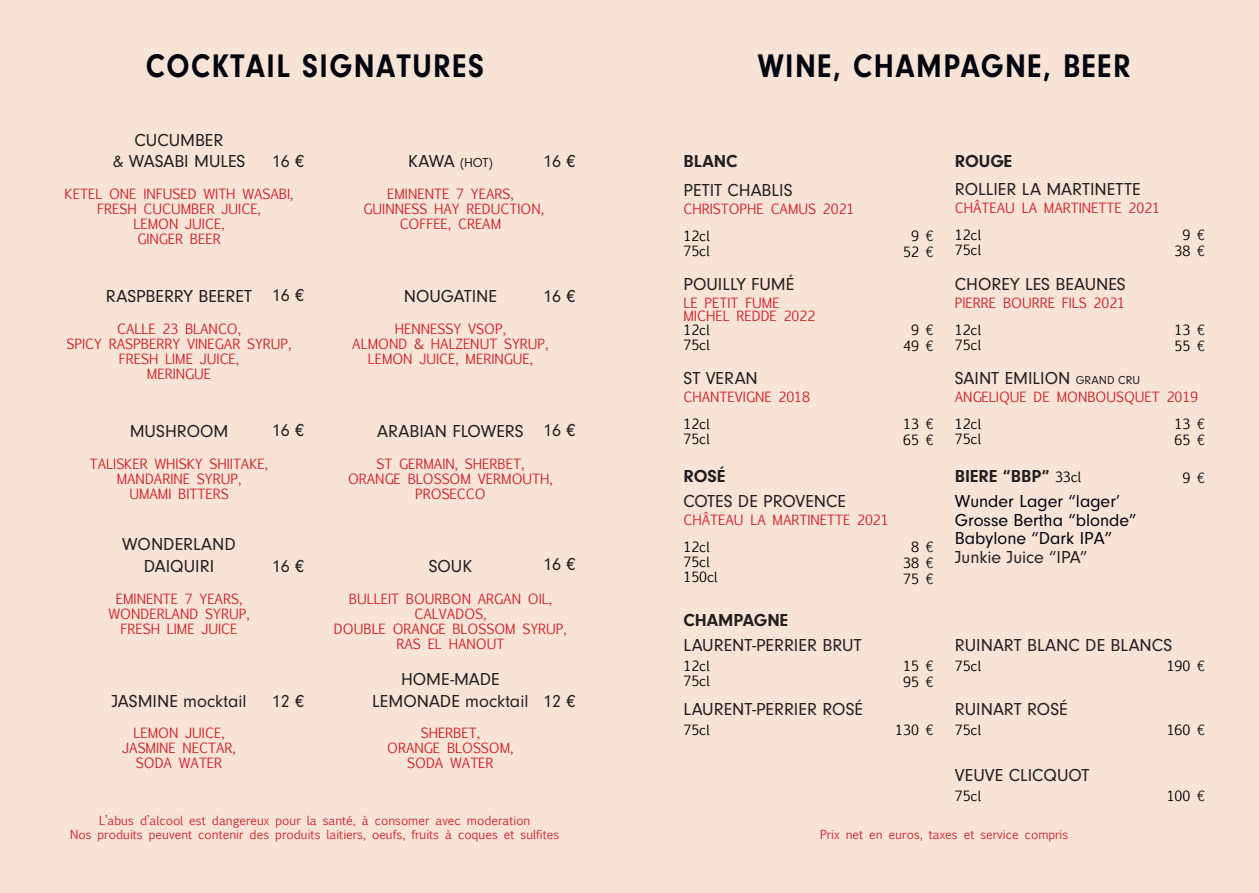
<style>
.page{position:relative;width:1259px;height:893px;background:#f8e3d7}
.page>*{position:absolute;margin:0;border:0;box-sizing:border-box;transform-origin:0 0}
.t1{font:700 33.9px "Neuzeit Gro";letter-spacing:.05em;color:#00050f;scale:.89 1}
.t2{font:18px "Neuzeit Gro";color:#231f20}
.Noms_Boissons{font:18px "Neuzeit Gro";color:#000210}
.t3{font:700 18px "Neuzeit Gro";color:#231f20}
.t4{font:13.5px/15px "Euphemia UCAS";color:#d1232a;text-align:center}
.t5{font:13.5px "Euphemia UCAS";color:#000}
.t6{font:13.5px "Neuzeit Gro";color:#231f20}
.t7{font:12px "Euphemia UCAS";color:#d1232a}
.s1{font-size:18px}
.s2{color:#231f20}
.s3{font-size:12px}
.s4{font-family:"Euphemia UCAS";font-weight:400;font-size:13.5px;color:#000}
</style>
<div class="page">
<p class="t1" style="left:146px;top:47px;width:381px">COCKTAIL SIGNATURES</p>
<p class="t2" style="left:135px;top:130px;width:90px">CUCUMBER</p>
<p class="t2" style="left:113px;top:151px;width:134px">&amp; WASABI MULES</p>
<p class="t6" style="left:408px;top:155px;width:86px"><span class="s1">KAWA</span> (HOT)</p>
<p class="t2" style="left:272px;top:151px;width:34px">16 €</p>
<p class="t2" style="left:543px;top:151px;width:34px">16 €</p>
<p class="t4" style="left:65px;top:186px;width:230px">KETEL ONE INFUSED WITH WASABI,<br>FRESH CUCUMBER JUICE,</p>
<p class="t4" style="left:133px;top:216px;width:93px">LEMON JUICE,</p>
<p class="t4" style="left:137px;top:231px;width:85px">GINGER BEER</p>
<p class="t4" style="left:387px;top:186px;width:128px">EMINENTE 7 YEARS,</p>
<p class="t4" style="left:364px;top:201px;width:182px">GUINNESS HAY REDUCTION,</p>
<p class="t4" style="left:400px;top:216px;width:103px">COFFEE, CREAM</p>
<p class="t2" style="left:272px;top:286px;width:34px">16 €</p>
<p class="t2" style="left:106px;top:286px;width:148px">RASPBERRY BEERET</p>
<p class="t2" style="left:404px;top:286px;width:95px">NOUGATINE</p>
<p class="t2" style="left:543px;top:286px;width:34px">16 €</p>
<p class="t4" style="left:117px;top:321px;width:126px">CALLE 23 BLANCO,</p>
<p class="t4" style="left:67px;top:336px;width:226px">SPICY RASPBERRY VINEGAR SYRUP,</p>
<p class="t4" style="left:119px;top:351px;width:122px">FRESH LIME JUICE,</p>
<p class="t4" style="left:147px;top:366px;width:66px">MERINGUE</p>
<p class="t4" style="left:395px;top:321px;width:113px">HENNESSY VSOP,</p>
<p class="t4" style="left:352px;top:336px;width:198px">ALMOND &amp; HALZENUT SYRUP,</p>
<p class="t4" style="left:368px;top:351px;width:167px">LEMON JUICE, MERINGUE,</p>
<p class="t2" style="left:272px;top:420px;width:34px">16 €</p>
<p class="t2" style="left:130px;top:421px;width:100px">MUSHROOM</p>
<p class="t2" style="left:377px;top:421px;width:148px">ARABIAN FLOWERS</p>
<p class="t2" style="left:543px;top:420px;width:34px">16 €</p>
<p class="t4" style="left:90px;top:456px;width:180px">TALISKER WHISKY SHIITAKE,</p>
<p class="t4" style="left:117px;top:471px;width:126px">MANDARINE SYRUP,</p>
<p class="t4" style="left:129px;top:486px;width:101px">UMAMI BITTERS</p>
<p class="t4" style="left:376px;top:456px;width:149px">ST GERMAIN, SHERBET,</p>
<p class="t4" style="left:348px;top:471px;width:206px">ORANGE BLOSSOM VERMOUTH,</p>
<p class="t4" style="left:415px;top:486px;width:72px">PROSECCO</p>
<p class="t2" style="left:122px;top:535px;width:115px">WONDERLAND</p>
<p class="t2" style="left:144px;top:556px;width:72px">DAIQUIRI</p>
<p class="t2" style="left:429px;top:556px;width:45px">SOUK</p>
<p class="t2" style="left:272px;top:556px;width:34px">16 €</p>
<p class="t2" style="left:543px;top:555px;width:34px">16 €</p>
<p class="t4" style="left:116px;top:591px;width:128px">EMINENTE 7 YEARS,</p>
<p class="t4" style="left:108px;top:606px;width:143px">WONDERLAND SYRUP,</p>
<p class="t4" style="left:121px;top:621px;width:118px">FRESH LIME JUICE</p>
<p class="t2" style="left:111px;top:691px;width:137px">JASMINE mocktail</p>
<p class="t4" style="left:133px;top:726px;width:93px">LEMON JUICE,</p>
<p class="t4" style="left:122px;top:741px;width:115px">JASMINE NECTAR,</p>
<p class="t4" style="left:136px;top:756px;width:88px">SODA WATER</p>
<p class="t2" style="left:272px;top:691px;width:34px">12 €</p>
<p class="t4" style="left:349px;top:591px;width:205px">BULLEIT BOURBON ARGAN OIL,</p>
<p class="t4" style="left:414px;top:606px;width:73px">CALVADOS,</p>
<p class="t4" style="left:334px;top:621px;width:234px">DOUBLE ORANGE BLOSSOM SYRUP,<br>RAS EL HANOUT</p>
<p class="t2" style="left:401px;top:670px;width:100px">HOME-MADE</p>
<p class="t2" style="left:372px;top:691px;width:158px">LEMONADE mocktail</p>
<p class="t4" style="left:421px;top:726px;width:61px">SHERBET,</p>
<p class="t4" style="left:387px;top:741px;width:128px">ORANGE BLOSSOM,</p>
<p class="t4" style="left:407px;top:756px;width:88px">SODA WATER</p>
<p class="t2" style="left:543px;top:691px;width:34px">12 €</p>
<p class="t7" style="left:99px;top:812px;width:433px">L’abus d’alcool est dangereux pour la santé, à consomer avec moderation</p>
<p class="t7" style="left:70px;top:826px;width:491px">Nos produits peuvent contenir des produits laitiers, oeufs, fruits à coques et sulfites</p>
<p class="t1" style="left:757px;top:47px;width:421px">WINE, CHAMPAGNE, BEER</p>
<p class="t3" style="left:683px;top:151px;width:56px">BLANC</p>
<p class="t3" style="left:955px;top:151px;width:59px">ROUGE</p>
<p class="t2" style="left:683px;top:181px;width:110px">PETIT CHABLIS</p>
<p class="t4" style="left:683px;top:201px;width:172px">CHRISTOPHE CAMUS 2021</p>
<p class="t5" style="left:683px;top:226px;width:28px">12cl</p>
<p class="t5" style="left:683px;top:241px;width:28px">75cl</p>
<p class="t2" style="left:683px;top:275px;width:112px">POUILLY FUMÉ</p>
<p class="t4" style="left:683px;top:295px;width:98px">LE PETIT FUME</p>
<p class="t4" style="left:683px;top:309px;width:133px">MICHEL REDDE 2022</p>
<p class="t5" style="left:683px;top:320px;width:28px">12cl</p>
<p class="t5" style="left:683px;top:335px;width:28px">75cl</p>
<p class="t5" style="left:911px;top:226px;width:24px">9 <span class="s2">€</span></p>
<p class="t5" style="left:903px;top:242px;width:32px">52 <span class="s2">€</span></p>
<p class="t5" style="left:911px;top:320px;width:24px">9 <span class="s2">€</span></p>
<p class="t5" style="left:903px;top:336px;width:32px">49 <span class="s2">€</span></p>
<p class="t2" style="left:955px;top:179px;width:187px">ROLLIER LA MARTINETTE</p>
<p class="t4" style="left:955px;top:200px;width:207px">CHÂTEAU LA MARTINETTE 2021</p>
<p class="t5" style="left:955px;top:225px;width:28px">12cl</p>
<p class="t5" style="left:955px;top:240px;width:28px">75cl</p>
<p class="t2" style="left:955px;top:275px;width:172px">CHOREY LES BEAUNES</p>
<p class="t4" style="left:955px;top:295px;width:172px">PIERRE BOURRE FILS 2021</p>
<p class="t5" style="left:955px;top:320px;width:28px">12cl</p>
<p class="t5" style="left:955px;top:335px;width:28px">75cl</p>
<p class="t5" style="left:1182px;top:225px;width:24px">9 <span class="s2">€</span></p>
<p class="t5" style="left:1174px;top:241px;width:32px">38 <span class="s2">€</span></p>
<p class="t5" style="left:1174px;top:320px;width:32px">13 <span class="s2">€</span></p>
<p class="t5" style="left:1174px;top:336px;width:32px">55 <span class="s2">€</span></p>
<p class="t2" style="left:683px;top:369px;width:76px">ST VERAN</p>
<p class="t4" style="left:683px;top:389px;width:128px">CHANTEVIGNE 2018</p>
<p class="t5" style="left:683px;top:414px;width:28px">12cl</p>
<p class="t5" style="left:683px;top:429px;width:28px">75cl</p>
<p class="t3" style="left:683px;top:466px;width:43px">ROSÉ</p>
<p class="t2" style="left:683px;top:492px;width:164px">COTES DE PROVENCE</p>
<p class="t4" style="left:683px;top:512px;width:207px">CHÂTEAU LA MARTINETTE 2021</p>
<p class="t5" style="left:683px;top:537px;width:28px">12cl</p>
<p class="t5" style="left:683px;top:552px;width:28px">75cl</p>
<p class="t5" style="left:683px;top:567px;width:36px">150cl</p>
<p class="t3" style="left:683px;top:610px;width:106px">CHAMPAGNE</p>
<p class="t5" style="left:903px;top:414px;width:32px">13 <span class="s2">€</span></p>
<p class="t5" style="left:903px;top:430px;width:32px">65 <span class="s2">€</span></p>
<p class="t5" style="left:911px;top:537px;width:24px">8 <span class="s2">€</span></p>
<p class="t5" style="left:903px;top:553px;width:32px">38 <span class="s2">€</span></p>
<p class="t5" style="left:903px;top:570px;width:32px">75 <span class="s2">€</span></p>
<p class="t2" style="left:955px;top:369px;width:187px">SAINT EMILION <span class="s3">GRAND CRU</span></p>
<p class="t4" style="left:955px;top:389px;width:245px">ANGELIQUE DE MONBOUSQUET 2019</p>
<p class="t5" style="left:955px;top:414px;width:28px">12cl</p>
<p class="t5" style="left:955px;top:429px;width:28px">75cl</p>
<p class="t5" style="left:1174px;top:414px;width:32px">13 <span class="s2">€</span></p>
<p class="t5" style="left:1174px;top:430px;width:32px">65 <span class="s2">€</span></p>
<p class="t3" style="left:955px;top:466px;width:128px">BIERE “BBP” <span class="s4">33cl</span></p>
<p class="t5" style="left:1182px;top:468px;width:24px">9 <span class="s2">€</span></p>
<p class="Noms_Boissons" style="left:955px;top:491px;width:167px">Wunder Lager “lager’</p>
<p class="Noms_Boissons" style="left:955px;top:510px;width:183px">Grosse Bertha “blonde”</p>
<p class="Noms_Boissons" style="left:955px;top:529px;width:158px">Babylone “Dark IPA”</p>
<p class="t2" style="left:955px;top:547px;width:134px">Junkie Juice “IPA”</p>
<p class="t2" style="left:683px;top:636px;width:180px">LAURENT-PERRIER BRUT</p>
<p class="t2" style="left:955px;top:636px;width:219px">RUINART BLANC DE BLANCS</p>
<p class="t5" style="left:683px;top:656px;width:28px">12cl</p>
<p class="t5" style="left:683px;top:671px;width:28px">75cl</p>
<p class="t5" style="left:903px;top:656px;width:32px">15 <span class="s2">€</span></p>
<p class="t5" style="left:903px;top:672px;width:32px">95 <span class="s2">€</span></p>
<p class="t5" style="left:955px;top:656px;width:28px">75cl</p>
<p class="t5" style="left:1166px;top:656px;width:40px">190 <span class="s2">€</span></p>
<p class="t2" style="left:683px;top:699px;width:181px">LAURENT-PERRIER ROSÉ</p>
<p class="t2" style="left:955px;top:699px;width:114px">RUINART ROSÉ</p>
<p class="t5" style="left:683px;top:720px;width:28px">75cl</p>
<p class="t5" style="left:895px;top:720px;width:40px">130 <span class="s2">€</span></p>
<p class="t5" style="left:955px;top:720px;width:28px">75cl</p>
<p class="t5" style="left:1166px;top:720px;width:40px">160 <span class="s2">€</span></p>
<p class="t2" style="left:955px;top:765px;width:136px">VEUVE CLICQUOT</p>
<p class="t5" style="left:955px;top:786px;width:28px">75cl</p>
<p class="t5" style="left:1166px;top:786px;width:40px">100 <span class="s2">€</span></p>
<p class="t7" style="left:820px;top:826px;width:250px">Prix net en euros, taxes et service compris</p>
</div>
